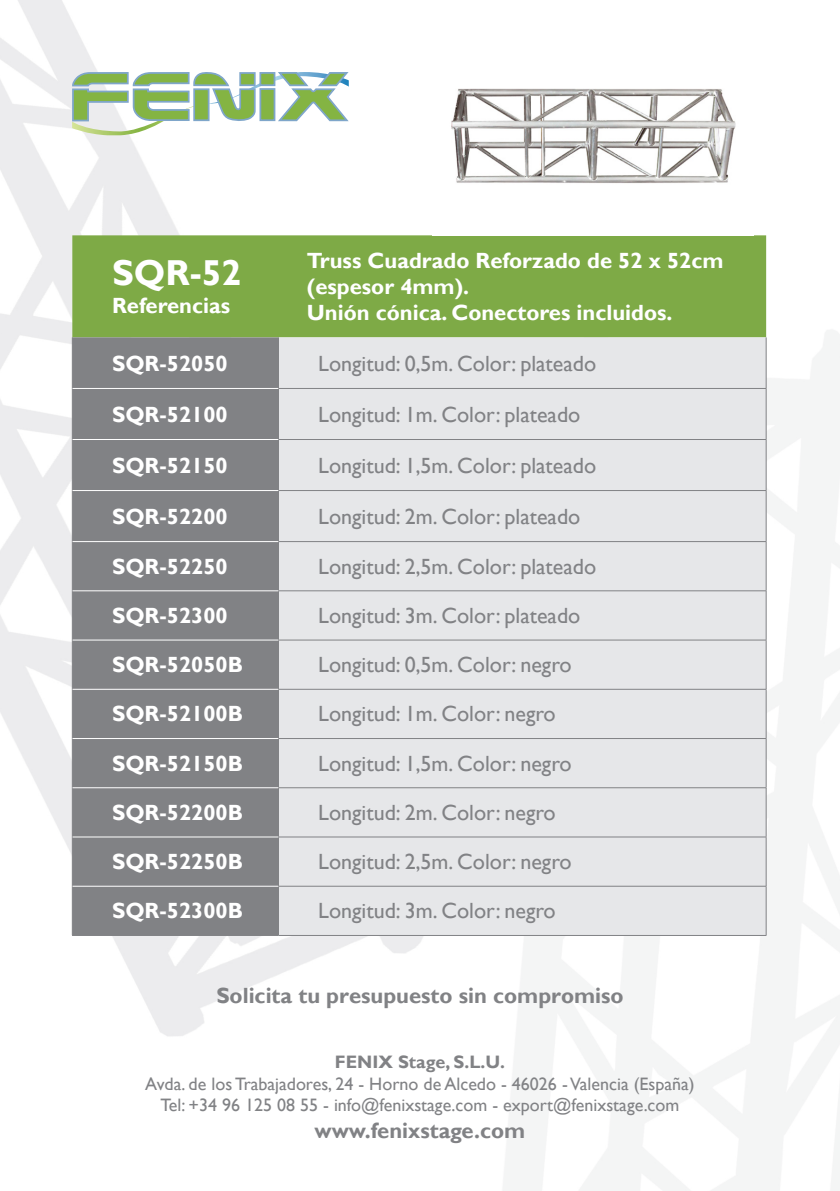
<style>
.page{position:relative;width:840px;height:1191px;background:#fff}
.page>*{position:absolute;margin:0;border:0;box-sizing:border-box;transform-origin:0 0}
.t1{font:700 36px "Gill Sans";color:#fff}
.t2{font:22px "Gill Sans";color:#818285}
.t3{font:700 22px/26.4px "Gill Sans";color:#fff}
.t4{font:700 22px "Gill Sans";color:#818285}
.t5{font:18px/21.6px "Gill Sans";color:#818285;text-align:center}
.s1{font-weight:700}
</style>
<div class="page">
<img style="left:0;top:0;width:839px;height:1191px">
<div style="left:72px;top:235px;width:693px;height:102px;background:#7eaa46"></div>
<div style="left:73px;top:337px;width:205px;height:598px;background:#818285"></div>
<div style="left:279px;top:337px;width:486px;height:598px;background:#e6e7e9"></div>
<hr style="left:72px;top:337px;width:1px;height:51px;background:#818285">
<hr style="left:278px;top:337px;width:1px;height:51px;background:#818285">
<hr style="left:765px;top:337px;width:1px;height:51px;background:#818285">
<hr style="left:72px;top:388px;width:1px;height:51px;background:#818285">
<hr style="left:278px;top:388px;width:488px;height:1px;background:#818285">
<hr style="left:278px;top:389px;width:1px;height:50px;background:#818285">
<hr style="left:765px;top:389px;width:1px;height:50px;background:#818285">
<hr style="left:72px;top:439px;width:1px;height:51px;background:#818285">
<hr style="left:278px;top:439px;width:488px;height:1px;background:#818285">
<hr style="left:278px;top:440px;width:1px;height:50px;background:#818285">
<hr style="left:765px;top:440px;width:1px;height:50px;background:#818285">
<hr style="left:72px;top:490px;width:1px;height:51px;background:#818285">
<hr style="left:278px;top:490px;width:488px;height:1px;background:#818285">
<hr style="left:278px;top:491px;width:1px;height:50px;background:#818285">
<hr style="left:765px;top:491px;width:1px;height:50px;background:#818285">
<hr style="left:72px;top:541px;width:1px;height:50px;background:#818285">
<hr style="left:278px;top:541px;width:488px;height:1px;background:#818285">
<hr style="left:278px;top:542px;width:1px;height:48px;background:#818285">
<hr style="left:765px;top:542px;width:1px;height:48px;background:#818285">
<hr style="left:72px;top:591px;width:1px;height:49px;background:#818285">
<hr style="left:278px;top:590px;width:488px;height:1px;background:#818285">
<hr style="left:278px;top:591px;width:1px;height:49px;background:#818285">
<hr style="left:765px;top:591px;width:1px;height:49px;background:#818285">
<hr style="left:72px;top:640px;width:1px;height:49px;background:#818285">
<hr style="left:278px;top:639px;width:488px;height:1px;background:#818285">
<hr style="left:278px;top:640px;width:1px;height:49px;background:#818285">
<hr style="left:765px;top:640px;width:1px;height:49px;background:#818285">
<hr style="left:72px;top:689px;width:1px;height:49px;background:#818285">
<hr style="left:278px;top:689px;width:488px;height:1px;background:#818285">
<hr style="left:278px;top:689px;width:1px;height:49px;background:#818285">
<hr style="left:765px;top:689px;width:1px;height:49px;background:#818285">
<hr style="left:72px;top:738px;width:1px;height:49px;background:#818285">
<hr style="left:278px;top:738px;width:488px;height:1px;background:#818285">
<hr style="left:278px;top:739px;width:1px;height:48px;background:#818285">
<hr style="left:765px;top:739px;width:1px;height:48px;background:#818285">
<hr style="left:72px;top:787px;width:1px;height:50px;background:#818285">
<hr style="left:278px;top:787px;width:488px;height:1px;background:#818285">
<hr style="left:278px;top:788px;width:1px;height:48px;background:#818285">
<hr style="left:765px;top:788px;width:1px;height:48px;background:#818285">
<hr style="left:72px;top:837px;width:1px;height:49px;background:#818285">
<hr style="left:278px;top:836px;width:488px;height:1px;background:#818285">
<hr style="left:278px;top:837px;width:1px;height:49px;background:#818285">
<hr style="left:765px;top:837px;width:1px;height:49px;background:#818285">
<hr style="left:72px;top:886px;width:1px;height:49px;background:#818285">
<hr style="left:278px;top:886px;width:488px;height:1px;background:#818285">
<hr style="left:278px;top:886px;width:1px;height:49px;background:#818285">
<hr style="left:765px;top:886px;width:1px;height:49px;background:#818285">
<hr style="left:72px;top:935px;width:206px;height:1px;background:#818285">
<hr style="left:278px;top:935px;width:488px;height:1px;background:#818285">
<hr style="left:72px;top:388px;width:206px;height:1px;background:#fff">
<hr style="left:72px;top:439px;width:206px;height:1px;background:#fff">
<hr style="left:72px;top:490px;width:206px;height:1px;background:#fff">
<hr style="left:72px;top:541px;width:206px;height:1px;background:#fff">
<hr style="left:72px;top:590px;width:206px;height:1px;background:#fff">
<hr style="left:72px;top:639px;width:206px;height:1px;background:#fff">
<hr style="left:72px;top:689px;width:206px;height:1px;background:#fff">
<hr style="left:72px;top:738px;width:206px;height:1px;background:#fff">
<hr style="left:72px;top:787px;width:206px;height:1px;background:#fff">
<hr style="left:72px;top:836px;width:206px;height:1px;background:#fff">
<hr style="left:72px;top:886px;width:206px;height:1px;background:#fff">
<svg style="left:71px;top:70px;width:279px;height:65px"></svg>
<img style="left:432px;top:13px;width:321px;height:223px">
<p class="t1" style="left:112px;top:251px;width:131px">SQR-52</p>
<p class="t3" style="left:112px;top:293px;width:120px">Referencias</p>
<p class="t3" style="left:307px;top:247px;width:418px">Truss Cuadrado Reforzado de 52 x 52cm (espesor 4mm).</p>
<p class="t3" style="left:307px;top:300px;width:367px">Unión cónica. Conectores incluidos.</p>
<p class="t3" style="left:112px;top:350px;width:117px">SQR-52050</p>
<p class="t2" style="left:318px;top:350px;width:279px">Longitud: 0,5m. Color: plateado</p>
<p class="t3" style="left:112px;top:401px;width:117px">SQR-52100</p>
<p class="t2" style="left:318px;top:401px;width:263px">Longitud: 1m. Color: plateado</p>
<p class="t3" style="left:112px;top:452px;width:117px">SQR-52150</p>
<p class="t2" style="left:318px;top:452px;width:279px">Longitud: 1,5m. Color: plateado</p>
<p class="t3" style="left:112px;top:503px;width:117px">SQR-52200</p>
<p class="t2" style="left:318px;top:503px;width:263px">Longitud: 2m. Color: plateado</p>
<p class="t3" style="left:112px;top:554px;width:117px">SQR-52250</p>
<p class="t2" style="left:318px;top:553px;width:279px">Longitud: 2,5m. Color: plateado</p>
<p class="t3" style="left:112px;top:603px;width:117px">SQR-52300</p>
<p class="t2" style="left:318px;top:603px;width:263px">Longitud: 3m. Color: plateado</p>
<p class="t3" style="left:112px;top:652px;width:132px">SQR-52050B</p>
<p class="t2" style="left:318px;top:652px;width:255px">Longitud: 0,5m. Color: negro</p>
<p class="t3" style="left:112px;top:701px;width:132px">SQR-52100B</p>
<p class="t2" style="left:318px;top:701px;width:239px">Longitud: 1m. Color: negro</p>
<p class="t3" style="left:112px;top:750px;width:132px">SQR-52150B</p>
<p class="t2" style="left:318px;top:750px;width:255px">Longitud: 1,5m. Color: negro</p>
<p class="t3" style="left:112px;top:800px;width:132px">SQR-52200B</p>
<p class="t2" style="left:318px;top:799px;width:239px">Longitud: 2m. Color: negro</p>
<p class="t3" style="left:112px;top:849px;width:132px">SQR-52250B</p>
<p class="t2" style="left:318px;top:849px;width:255px">Longitud: 2,5m. Color: negro</p>
<p class="t3" style="left:112px;top:898px;width:132px">SQR-52300B</p>
<p class="t2" style="left:318px;top:898px;width:239px">Longitud: 3m. Color: negro</p>
<p class="t4" style="left:216px;top:982px;width:408px">Solicita tu presupuesto sin compromiso</p>
<p class="t5" style="left:145px;top:1051px;width:550px"><span class="s1">FENIX Stage, S.L.U.<br></span>Avda. de los Trabajadores, 24 - Horno de Alcedo - 46026 - Valencia (España)<br>Tel: +34 96 125 08 55 - info@fenixstage.com - export@fenixstage.com</p>
<p class="t4" style="left:314px;top:1116px;width:212px">www.fenixstage.com</p>
</div>
